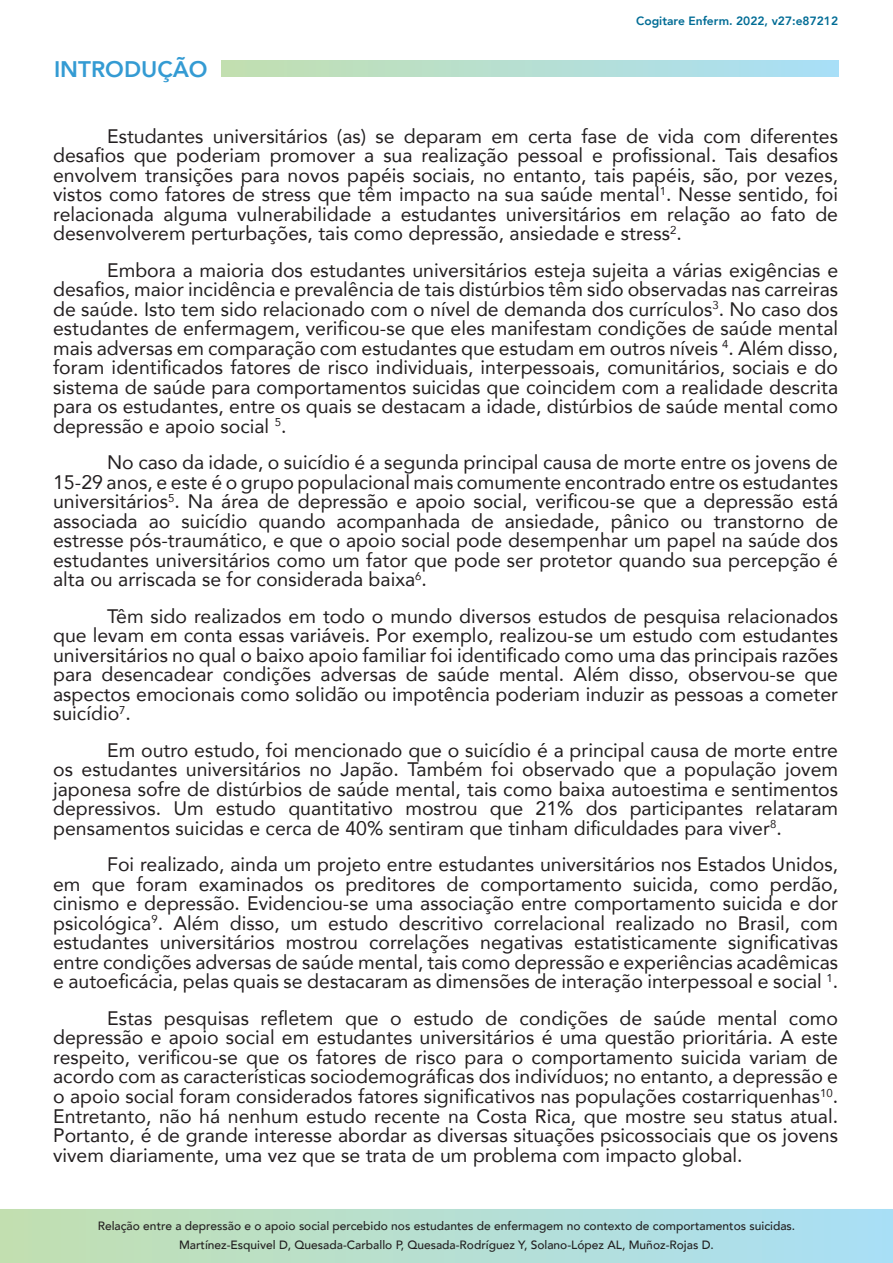
<style>
.page{position:relative;width:893px;height:1263px;background:#fff}
.page>*{position:absolute;margin:0;border:0;box-sizing:border-box;transform-origin:0 0}
.t1{font:800 22.5px "Avenir";color:#349bd3}
.t2{font:19.5px/19.5px "Avenir";color:#231f20;text-align:justify}
.t3{font:500 12px/18.6px "Avenir";color:#231f20;text-align:center}
.t4{font:800 12px "Avenir";color:#006c95}
</style>
<div class="page">
<svg style="left:0;top:1209px;width:893px;height:54px;background:#b6dfd2"></svg>
<div style="left:221px;top:60px;width:618px;height:17px;background:linear-gradient(to right,#c3dfaf,#a9dff7)"></div>
<p class="t1" style="left:54px;top:48px;width:155px">INTRODUÇÃO</p>
<p class="t4" style="left:636px;top:10px;width:203px">Cogitare Enferm. 2022, v27:e87212</p>
<p class="t2" style="left:53px;top:126px;width:786px;text-indent:54px">Estudantes universitários (as) se deparam em certa fase de vida com diferentes desafios que poderiam promover a sua realização pessoal e profissional. Tais desafios envolvem transições para novos papéis sociais, no entanto, tais papéis, são, por vezes, vistos como fatores de stress que têm impacto na sua saúde mental<sup>1</sup>. Nesse sentido, foi relacionada alguma vulnerabilidade a estudantes universitários em relação ao fato de desenvolverem perturbações, tais como depressão, ansiedade e stress<sup>2</sup>.</p>
<p class="t2" style="left:53px;top:260px;width:786px;text-indent:54px">Embora a maioria dos estudantes universitários esteja sujeita a várias exigências e desafios, maior incidência e prevalência de tais distúrbios têm sido observadas nas carreiras de saúde. Isto tem sido relacionado com o nível de demanda dos currículos<sup>3</sup>. No caso dos estudantes de enfermagem, verificou-se que eles manifestam condições de saúde mental mais adversas em comparação com estudantes que estudam em outros níveis <sup>4</sup>. Além disso, foram identificados fatores de risco individuais, interpessoais, comunitários, sociais e do sistema de saúde para comportamentos suicidas que coincidem com a realidade descrita para os estudantes, entre os quais se destacam a idade, distúrbios de saúde mental como depressão e apoio social <sup>5</sup>.</p>
<p class="t2" style="left:53px;top:452px;width:786px;text-indent:54px">No caso da idade, o suicídio é a segunda principal causa de morte entre os jovens de 15-29 anos, e este é o grupo populacional mais comumente encontrado entre os estudantes universitários<sup>5</sup>. Na área de depressão e apoio social, verificou-se que a depressão está associada ao suicídio quando acompanhada de ansiedade, pânico ou transtorno de estresse pós-traumático, e que o apoio social pode desempenhar um papel na saúde dos estudantes universitários como um fator que pode ser protetor quando sua percepção é alta ou arriscada se for considerada baixa<sup>6</sup>.</p>
<p class="t2" style="left:53px;top:606px;width:786px;text-indent:54px">Têm sido realizados em todo o mundo diversos estudos de pesquisa relacionados que levam em conta essas variáveis. Por exemplo, realizou-se um estudo com estudantes universitários no qual o baixo apoio familiar foi identificado como uma das principais razões para desencadear condições adversas de saúde mental. Além disso, observou-se que aspectos emocionais como solidão ou impotência poderiam induzir as pessoas a cometer suicídio<sup>7</sup>.</p>
<p class="t2" style="left:53px;top:740px;width:786px;text-indent:54px">Em outro estudo, foi mencionado que o suicídio é a principal causa de morte entre os estudantes universitários no Japão. Também foi observado que a população jovem japonesa sofre de distúrbios de saúde mental, tais como baixa autoestima e sentimentos depressivos. Um estudo quantitativo mostrou que 21% dos participantes relataram pensamentos suicidas e cerca de 40% sentiram que tinham dificuldades para viver<sup>8</sup>.</p>
<p class="t2" style="left:53px;top:854px;width:786px;text-indent:54px">Foi realizado, ainda um projeto entre estudantes universitários nos Estados Unidos, em que foram examinados os preditores de comportamento suicida, como perdão, cinismo e depressão. Evidenciou-se uma associação entre comportamento suicida e dor psicológica<sup>9</sup>. Além disso, um estudo descritivo correlacional realizado no Brasil, com estudantes universitários mostrou correlações negativas estatisticamente significativas entre condições adversas de saúde mental, tais como depressão e experiências acadêmicas e autoeficácia, pelas quais se destacaram as dimensões de interação interpessoal e social <sup>1</sup>.</p>
<p class="t2" style="left:53px;top:1008px;width:786px;text-indent:54px">Estas pesquisas refletem que o estudo de condições de saúde mental como depressão e apoio social em estudantes universitários é uma questão prioritária. A este respeito, verificou-se que os fatores de risco para o comportamento suicida variam de acordo com as características sociodemográficas dos indivíduos; no entanto, a depressão e o apoio social foram considerados fatores significativos nas populações costarriquenhas<sup>10</sup>.<br>Entretanto, não há nenhum estudo recente na Costa Rica, que mostre seu status atual.<br>Portanto, é de grande interesse abordar as diversas situações psicossociais que os jovens vivem diariamente, uma vez que se trata de um problema com impacto global.</p>
<p class="t3" style="left:98px;top:1216px;width:699px">Relação entre a depressão e o apoio social percebido nos estudantes de enfermagem no contexto de comportamentos suicidas.<br>Martínez-Esquivel D, Quesada-Carballo P, Quesada-Rodríguez Y, Solano-López AL, Muñoz-Rojas D.</p>
</div>
